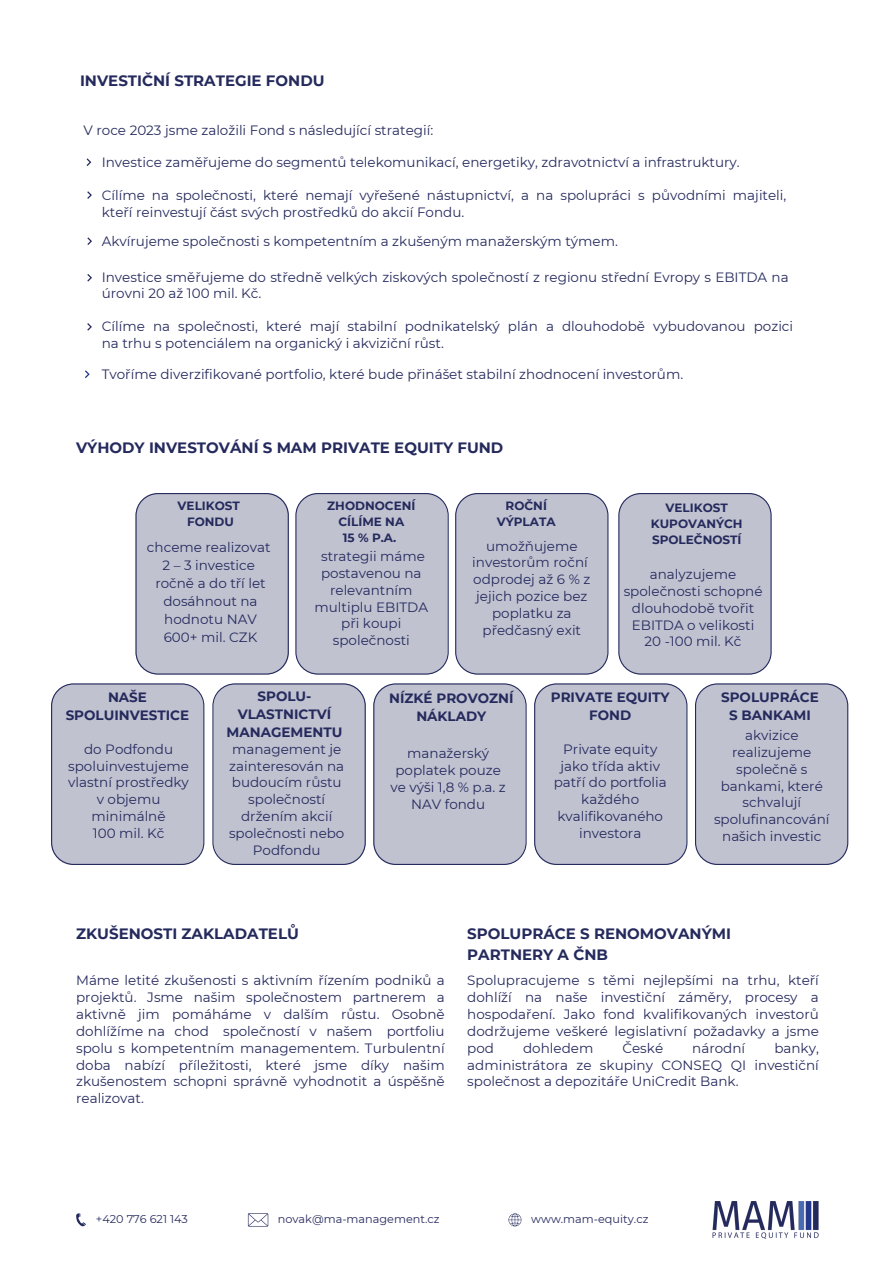
<style>
.page{position:relative;width:894px;height:1264px;background:#fff}
.page>*{position:absolute;margin:0;border:0;box-sizing:border-box;transform-origin:0 0}
.t1{font:700 15px/20.2px "Montserrat";color:#252a5d}
.t2{font:13.5px/16.8px "Montserrat";color:#252a5d;text-align:center}
.t3{font:700 13.5px/18px "Montserrat";color:#252a5d;text-align:center}
.t4{font:700 12px/16px "Montserrat";color:#252a5d;text-align:center}
.t5{font:11.25px "Montserrat";color:#252a5d}
</style>
<div class="page">
<svg style="left:88px;top:237px;width:4px;height:8px"></svg>
<svg style="left:87px;top:274px;width:5px;height:7px"></svg>
<svg style="left:87px;top:323px;width:5px;height:8px"></svg>
<svg style="left:85px;top:370px;width:5px;height:8px"></svg>
<svg style="left:87px;top:191px;width:5px;height:8px"></svg>
<svg style="left:87px;top:158px;width:4px;height:8px"></svg>
<div style="left:51px;top:683px;width:153px;height:181px;background:#c0c2d0"></div>
<div style="left:212px;top:683px;width:153px;height:181px;background:#c0c2d0"></div>
<div style="left:373px;top:683px;width:153px;height:181px;background:#c0c2d0"></div>
<div style="left:534px;top:683px;width:153px;height:181px;background:#c0c2d0"></div>
<div style="left:695px;top:683px;width:152px;height:181px;background:#c0c2d0"></div>
<div style="left:135px;top:493px;width:153px;height:181px;background:#c0c2d0"></div>
<div style="left:295px;top:493px;width:153px;height:181px;background:#c0c2d0"></div>
<div style="left:455px;top:493px;width:153px;height:181px;background:#c0c2d0"></div>
<div style="left:618px;top:493px;width:153px;height:181px;background:#c0c2d0"></div>
<svg style="left:76px;top:1213px;width:10px;height:13px"></svg>
<svg style="left:248px;top:1213px;width:20px;height:13px"></svg>
<svg style="left:508px;top:1213px;width:13px;height:13px"></svg>
<img style="left:712px;top:1201px;width:106px;height:37px">
<h3 class="t1" style="left:80px;top:70px;width:246px">INVESTIČNÍ STRATEGIE FONDU</h3>
<h4 class="t2" style="left:83px;top:121px;width:351px">V roce 2023 jsme založili Fond s následující strategií:</h4>
<h3 class="t2" style="left:102px;top:154px;width:639px">Investice zaměřujeme do segmentů telekomunikací, energetiky, zdravotnictví a infrastruktury.</h3>
<h4 class="t2" style="left:102px;top:186px;width:686px;text-align:left">Cílíme na společnosti, které nemají vyřešené nástupnictví, a na spolupráci s původními majiteli, kteří reinvestují část svých prostředků do akcií Fondu.</h4>
<h4 class="t2" style="left:102px;top:233px;width:517px">Akvírujeme společnosti s kompetentním a zkušeným manažerským týmem.</h4>
<h3 class="t2" style="left:102px;top:268px;width:688px;text-align:left">Investice směřujeme do středně velkých ziskových společností z regionu střední Evropy s EBITDA na úrovni 20 až 100 mil. Kč.</h3>
<h4 class="t2" style="left:102px;top:318px;width:692px;text-align:left">Cílíme na společnosti, které mají stabilní podnikatelský plán a dlouhodobě vybudovanou pozici na trhu s potenciálem na organický i akviziční růst.</h4>
<h3 class="t2" style="left:102px;top:366px;width:582px">Tvoříme diverzifikované portfolio, které bude přinášet stabilní zhodnocení investorům.</h3>
<h1 class="t1" style="left:76px;top:437px;width:428px">VÝHODY INVESTOVÁNÍ S MAM PRIVATE EQUITY FUND</h1>
<p class="t4" style="left:178px;top:498px;width:64px">VELIKOST<br>FONDU</p>
<p class="t2" style="left:147px;top:537px;width:125px;line-height:18px">chceme realizovat<br>2 – 3 investice ročně a do tří let dosáhnout na hodnotu NAV</p>
<h3 class="t2" style="left:164px;top:628px;width:95px">600+ mil. CZK</h3>
<p class="t4" style="left:327px;top:498px;width:90px">ZHODNOCENÍ<br>CÍLÍME NA<br>15 % P.A.</p>
<h3 class="t2" style="left:314px;top:547px;width:115px">strategii máme postavenou na relevantním multiplu EBITDA při koupi společnosti</h3>
<p class="t2" style="left:472px;top:537px;width:119px">umožňujeme investorům roční odprodej až 6 % z jejich pozice bez poplatku za předčasný exit</p>
<h3 class="t4" style="left:496px;top:498px;width:60px">ROČNÍ<br>VÝ PLATA</h3>
<h3 class="t4" style="left:650px;top:499px;width:93px">VELIKOST<br>KUPOVANÝCH<br>SPOLEČNOSTÍ</h3>
<p class="t2" style="left:623px;top:565px;width:140px">analyzujeme společnosti schopné dlouhodobě tvořit<br>EBITDA o velikosti<br>20 -100 mil. Kč</p>
<h3 class="t3" style="left:66px;top:688px;width:125px">NAŠE<br>SPOLUINVESTICE</h3>
<h2 class="t3" style="left:226px;top:687px;width:117px">SPOLU-<br>VLASTNICTVÍ<br>MANAGEMENTU</h2>
<h3 class="t3" style="left:389px;top:688px;width:126px">NÍZKÉ PROVOZNÍ<br>NÁKLADY</h3>
<h2 class="t3" style="left:550px;top:688px;width:120px">PRIVATE EQUITY<br>FOND</h2>
<h3 class="t3" style="left:720px;top:688px;width:99px">SPOLUPRÁCE<br>S BANKAMI</h3>
<h1 class="t2" style="left:713px;top:726px;width:117px">akvizice realizujeme společně s bankami, které schvalují spolufinancování našich investic</h1>
<h2 class="t2" style="left:68px;top:740px;width:122px">do Podfondu spoluinvestujeme vlastní prostředky v objemu minimálně<br>100 mil. Kč</h2>
<h3 class="t2" style="left:229px;top:740px;width:117px">management je zainteresován na budoucím růstu společností držením akcií společnosti nebo<br>Podfondu</h3>
<h1 class="t2" style="left:390px;top:745px;width:117px">manažerský poplatek pouze ve výši 1,8 % p.a. z<br>NAV fondu</h1>
<h3 class="t2" style="left:553px;top:740px;width:115px">Private equity jako třída aktiv patří do portfolia každého kvalifikovaného investora</h3>
<h2 class="t1" style="left:76px;top:923px;width:224px">ZKUŠENOSTI ZAKLADATELŮ</h2>
<h3 class="t2" style="left:76px;top:971px;width:370px;text-align:justify">Máme letité zkušenosti s aktivním řízením podniků a projektů. Jsme našim společnostem partnerem a aktivně jim pomáháme v dalším růstu. Osobně dohlížíme na chod společností v našem portfoliu spolu s kompetentním managementem. Turbulentní doba nabízí příležitosti, které jsme díky našim zkušenostem schopni správně vyhodnotit a úspěšně realizovat.</h3>
<h2 class="t1" style="left:467px;top:924px;width:265px">SPOLUPRÁCE S RENOMOVANÝMI<br>PARTNERY A ČNB</h2>
<h3 class="t2" style="left:467px;top:971px;width:353px;text-align:justify">Spolupracujeme s těmi nejlepšími na trhu, kteří dohlíží na naše investiční záměry, procesy a hospodaření. Jako fond kvalifikovaných investorů dodržujeme veškeré legislativní požadavky a jsme pod</h3>
<h3 class="t2" style="left:523px;top:1039px;width:72px">dohledem</h3>
<h3 class="t2" style="left:622px;top:1039px;width:42px">České</h3>
<h3 class="t2" style="left:692px;top:1039px;width:54px">národní</h3>
<h3 class="t2" style="left:467px;top:1039px;width:353px;text-align:justify;text-indent:307px">banky, administrátora ze skupiny CONSEQ QI investiční společnost a depozitáře UniCredit Bank.</h3>
<h3 class="t5" style="left:96px;top:1211px;width:93px">+420 776 621 143</h3>
<p class="t5" style="left:278px;top:1211px;width:163px">novak@ma-management.cz</p>
<h3 class="t5" style="left:531px;top:1211px;width:119px">www.mam-equity.cz</h3>
</div>
